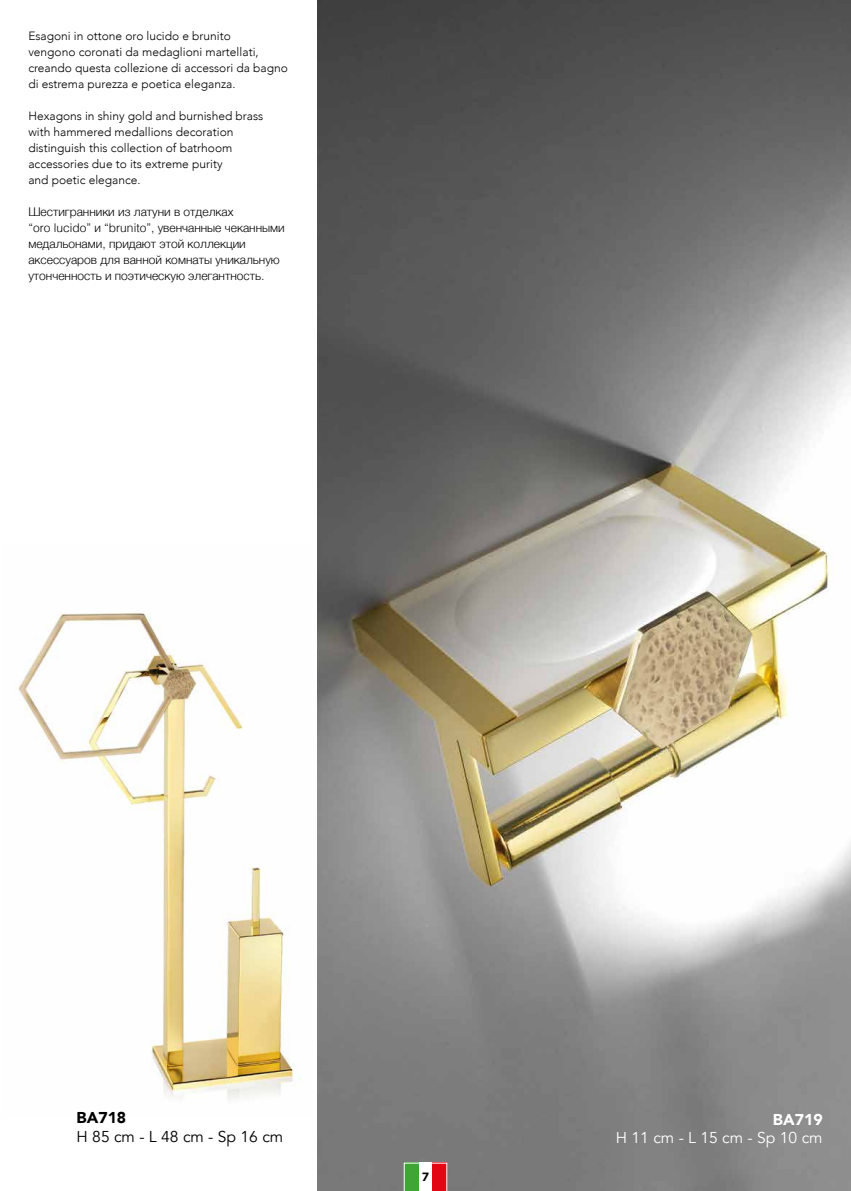
<style>
.page{position:relative;width:851px;height:1191px;background:#fff}
.page>*{position:absolute;margin:0;border:0;box-sizing:border-box;transform-origin:0 0}
.t1{font:15.7px "Avenir";color:#000}
.t2{font:15.7px "Avenir";color:#fff}
.t3{font:900 15.7px "Avenir";color:#000}
.t4{font:900 15.7px "Avenir";color:#fff}
.t5{font:300 12px/16px "Avenir";color:#000}
.t6{font:300 12px/16px "Helvetica";color:#000}
.t7{font:700 12px "Gotham";color:#000}
</style>
<div class="page">
<img style="left:18px;top:613px;width:283px;height:486px">
<img style="left:317px;top:0;width:533px;height:1191px">
<svg style="left:403px;top:1162px;width:44px;height:29px"></svg>
<p class="t5" style="left:28px;top:28px;width:261px">Esagoni in ottone oro lucido e brunito<br>vengono coronati da medaglioni martellati, creando questa collezione di accessori da bagno di estrema purezza e poetica eleganza.</p>
<p class="t5" style="left:28px;top:108px;width:236px">Hexagons in shiny gold and burnished brass with hammered medallions decoration distinguish this collection of batrhoom accessories due to its extreme purity<br>and poetic elegance.</p>
<p class="t6" style="left:28px;top:203px;width:258px">Шестигранники из латуни в отделках<br>“oro lucido” и “brunito”, увенчанные чеканными медальонами, придают этой коллекции аксессуаров для ванной комнаты уникальную утонченность и поэтическую элегантность.</p>
<h1 class="t3" style="left:77px;top:1104px;width:51px">BA718</h1>
<h1 class="t1" style="left:77px;top:1127px;width:208px">H 85 cm - L 48 cm - Sp 16 cm</h1>
<p class="t7" style="left:421px;top:1168px;width:9px">7</p>
<h1 class="t4" style="left:772px;top:1105px;width:51px">BA719</h1>
<h1 class="t2" style="left:615px;top:1128px;width:208px">H 11 cm - L 15 cm - Sp 10 cm</h1>
</div>
